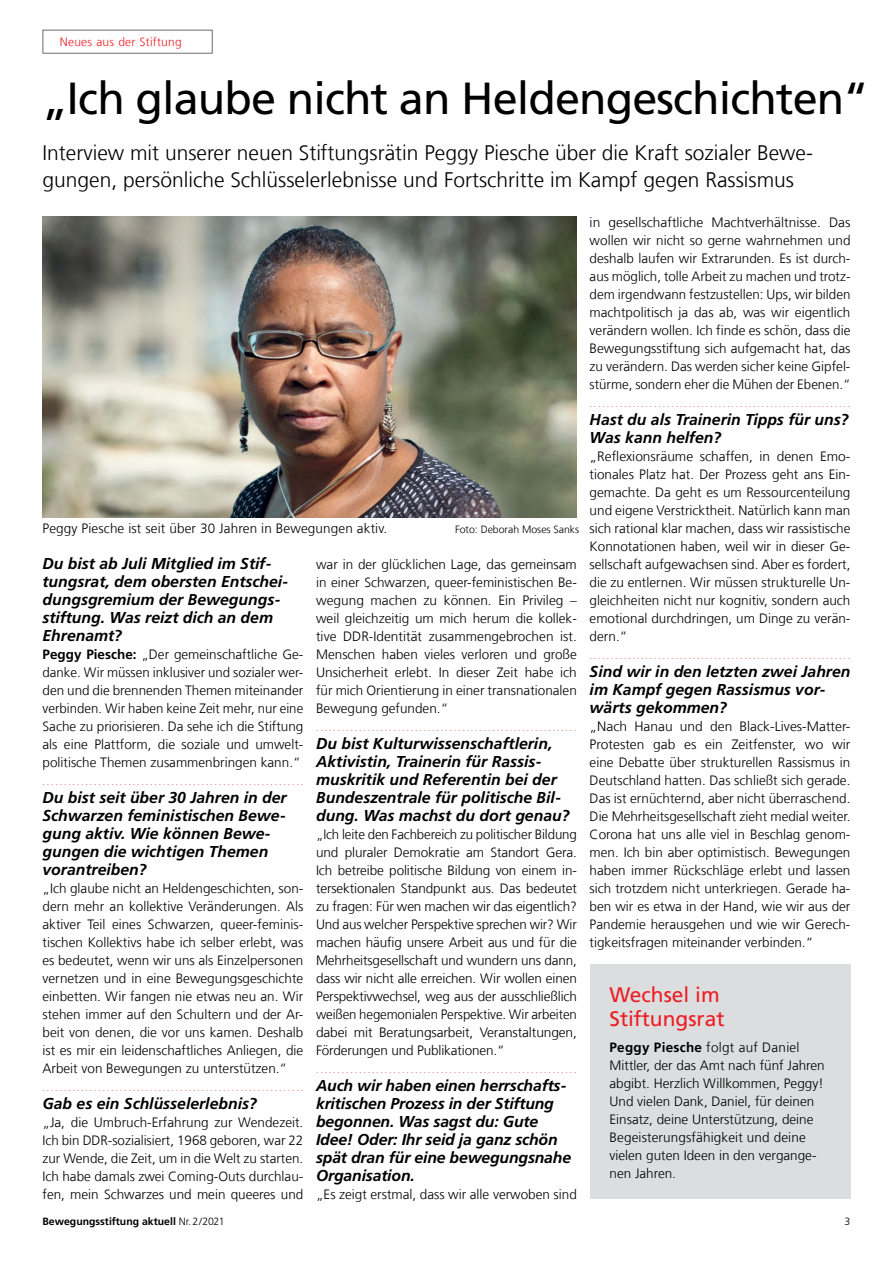
<style>
.page{position:relative;width:893px;height:1263px;background:#fff}
.page>*{position:absolute;margin:0;border:0;box-sizing:border-box;transform-origin:0 0}
.t1{font:45px "Frutiger LT Com";letter-spacing:-.02em;color:#000}
.t2{font:300 21px/27px "Frutiger LT Com";color:#000}
.t3{font:21px/24px "Frutiger LT Com";color:#ed1d24}
.t4{font:italic 700 15.75px/18px "Frutiger LT Com";color:#000}
.t5{font:300 13.5px/18px "Frutiger LT Com";color:#000;text-align:justify}
.t6{font:300 12px "Frutiger LT Com";letter-spacing:.02em;color:#ed1d24}
.t7{font:700 10.5px "Frutiger LT Com";color:#000}
.t8{font:300 10.5px "Frutiger LT Com";color:#000}
.t9{font:300 9px "Frutiger LT Com";color:#ed1d24}
.s1{font-weight:700}
.s2{font-weight:300}
</style>
<div class="page">
<img style="left:43px;top:216px;width:534px;height:301px">
<img style="left:213px;top:225px;width:292px;height:292px">
<div style="left:43px;top:30px;width:170px;height:24px;border:1px solid #6d6e71"></div>
<div style="left:590px;top:965px;width:260px;height:234px;background:#dcddde"></div>
<p class="t6" style="left:60px;top:35px;width:123px">Neues aus der Stiftung</p>
<h1 class="t1" style="left:43px;top:72px;width:827px">„Ich glaube nicht an Heldengeschichten“</h1>
<h2 class="t2" style="left:43px;top:139px;width:772px">Interview mit unserer neuen Stiftungsrätin Peggy Piesche über die Kraft sozialer Bewe&shy;gungen, persönliche Schlüsselerlebnisse und Fortschritte im Kampf gegen Rassismus</h2>
<p class="t5" style="left:43px;top:519px;width:346px">Peggy Piesche ist seit über 30 Jahren in Bewegungen aktiv.</p>
<p class="t8" style="left:455px;top:523px;width:126px">Foto: Deborah Moses Sanks</p>
<p class="t4" style="left:43px;top:554px;width:247px">Du bist ab Juli Mitglied im Stif&shy;tungsrat, dem obersten Entschei&shy;dungsgremium der Bewegungs&shy;stiftung. Was reizt dich an dem<br>Ehrenamt?</p>
<p class="t5" style="left:43px;top:645px;width:262px"><span class="s1">Peggy Piesche:</span> „Der gemeinschaftliche Ge&shy;danke. Wir müssen inklusiver und sozialer wer&shy;den und die brennenden Themen miteinander verbinden. Wir haben keine Zeit mehr, nur eine Sache zu priorisieren. Da sehe ich die Stiftung als eine Plattform, die soziale und umwelt&shy;politische Themen zusammenbringen kann.“</p>
<p class="t9" style="left:43px;top:776px;width:262px">.............................................................</p>
<p class="t4" style="left:43px;top:788px;width:246px">Du bist seit über 30 Jahren in der<br>Schwarzen feministischen Bewe&shy;gung aktiv. Wie können Bewe&shy;gungen die wichtigen Themen vorantreiben?</p>
<p class="t5" style="left:43px;top:879px;width:262px">„Ich glaube nicht an Heldengeschichten, son&shy;dern mehr an kollektive Veränderungen. Als aktiver Teil eines Schwarzen, queer-feminis&shy;tischen Kollektivs habe ich selber erlebt, was es bedeutet, wenn wir uns als Einzelpersonen vernetzen und in eine Bewegungsgeschichte einbetten. Wir fangen nie etwas neu an. Wir stehen immer auf den Schultern und der Ar&shy;beit von denen, die vor uns kamen. Deshalb ist es mir ein leidenschaftliches Anliegen, die Arbeit von Bewegungen zu unterstützen.“</p>
<p class="t9" style="left:43px;top:1082px;width:262px">.............................................................</p>
<p class="t4" style="left:43px;top:1094px;width:216px">Gab es ein Schlüsselerlebnis?</p>
<p class="t5" style="left:43px;top:1113px;width:262px">„Ja, die Umbruch-Erfahrung zur Wendezeit.<br>Ich bin DDR-sozialisiert, 1968 geboren, war 22 zur Wende, die Zeit, um in die Welt zu starten.<br>Ich habe damals zwei Coming-Outs durchlau&shy;fen, mein Schwarzes und mein queeres und</p>
<p class="t5" style="left:316px;top:555px;width:262px">war in der glücklichen Lage, das gemeinsam in einer Schwarzen, queer-feministischen Be&shy;wegung machen zu können. Ein Privileg – weil gleichzeitig um mich herum die kollek&shy;tive DDR-Identität zusammengebrochen ist.<br>Menschen haben vieles verloren und große Unsicherheit erlebt. In dieser Zeit habe ich für mich Orientierung in einer transnationalen Bewegung gefunden.“</p>
<p class="t9" style="left:316px;top:722px;width:262px">.............................................................</p>
<p class="t4" style="left:316px;top:734px;width:255px">Du bist Kulturwissenschaftlerin, Aktivistin, Trainerin für Rassis&shy;muskritik und Referentin bei der Bundeszentrale für politische Bil&shy;dung. Was machst du dort genau?</p>
<p class="t5" style="left:316px;top:825px;width:262px">„Ich leite den Fachbereich zu politischer Bildung und pluraler Demokratie am Standort Gera.<br>Ich betreibe politische Bildung von einem in&shy;tersektionalen Standpunkt aus. Das bedeutet zu fragen: Für wen machen wir das eigentlich?<br>Und aus welcher Perspektive sprechen wir? Wir machen häufig unsere Arbeit aus und für die Mehrheitsgesellschaft und wundern uns dann, dass wir nicht alle erreichen. Wir wollen einen Perspektivwechsel, weg aus der ausschließlich weißen hegemonialen Perspektive. Wir arbeiten dabei mit Beratungsarbeit, Veranstaltungen, Förderungen und Publikationen.“</p>
<p class="t9" style="left:316px;top:1064px;width:262px">.............................................................</p>
<p class="t4" style="left:316px;top:1076px;width:257px">Auch wir haben einen herrschafts&shy;kritischen Prozess in der Stiftung begonnen. Was sagst du: Gute<br>Idee! Oder: Ihr seid ja ganz schön spät dran für eine bewegungsnahe<br>Organisation.</p>
<p class="t5" style="left:316px;top:1185px;width:262px">„Es zeigt erstmal, dass wir alle verwoben sind</p>
<p class="t5" style="left:590px;top:213px;width:262px">in gesellschaftliche Machtverhältnisse. Das wollen wir nicht so gerne wahrnehmen und deshalb laufen wir Extrarunden. Es ist durch&shy;aus möglich, tolle Arbeit zu machen und trotz&shy;dem irgendwann festzustellen: Ups, wir bilden machtpolitisch ja das ab, was wir eigentlich verändern wollen. Ich finde es schön, dass die Bewegungsstiftung sich aufgemacht hat, das zu verändern. Das werden sicher keine Gipfel&shy;stürme, sondern eher die Mühen der Ebenen.“</p>
<p class="t9" style="left:590px;top:398px;width:262px">.............................................................</p>
<p class="t4" style="left:590px;top:410px;width:261px">Hast du als Trainerin Tipps für uns?<br>Was kann helfen?</p>
<p class="t5" style="left:590px;top:447px;width:262px">„Reflexionsräume schaffen, in denen Emo&shy;tionales Platz hat. Der Prozess geht ans Ein&shy;gemachte. Da geht es um Ressourcenteilung und eigene Verstricktheit. Natürlich kann man sich rational klar machen, dass wir rassistische Konnotationen haben, weil wir in dieser Ge&shy;sellschaft aufgewachsen sind. Aber es fordert, die zu entlernen. Wir müssen strukturelle Un&shy;gleichheiten nicht nur kognitiv, sondern auch emotional durchdringen, um Dinge zu verän&shy;dern.“</p>
<p class="t9" style="left:590px;top:650px;width:262px">.............................................................</p>
<p class="t4" style="left:590px;top:662px;width:262px">Sind wir in den letzten zwei Jahren im Kampf gegen Rassismus vor&shy;wärts gekommen?</p>
<p class="t5" style="left:590px;top:717px;width:262px">„Nach Hanau und den Black-Lives-Matter-Protesten gab es ein Zeitfenster, wo wir eine Debatte über strukturellen Rassismus in Deutschland hatten. Das schließt sich gerade.<br>Das ist ernüchternd, aber nicht überraschend.<br>Die Mehrheitsgesellschaft zieht medial weiter.<br>Corona hat uns alle viel in Beschlag genom&shy;men. Ich bin aber optimistisch. Bewegungen haben immer Rückschläge erlebt und lassen sich trotzdem nicht unterkriegen. Gerade ha&shy;ben wir es etwa in der Hand, wie wir aus der Pandemie herausgehen und wie wir Gerech&shy;tigkeitsfragen miteinander verbinden.“</p>
<h2 class="t3" style="left:609px;top:982px;width:117px">Wechsel im<br>Stiftungsrat</h2>
<p class="t5" style="left:609px;top:1038px;width:217px;text-align:left"><span class="s1">Peggy Piesche</span> folgt auf Daniel<br>Mittler, der das Amt nach fünf Jahren abgibt. Herzlich Willkommen, Peggy!<br>Und vielen Dank, Daniel, für deinen<br>Einsatz, deine Unterstützung, deine<br>Begeisterungsfähigkeit und deine vielen guten Ideen in den vergange&shy;nen Jahren.</p>
<p class="t7" style="left:43px;top:1215px;width:184px">Bewegungsstiftung aktuell <span class="s2">Nr. 2/2021</span></p>
<p class="t8" style="left:845px;top:1215px;width:7px">3</p>
</div>
